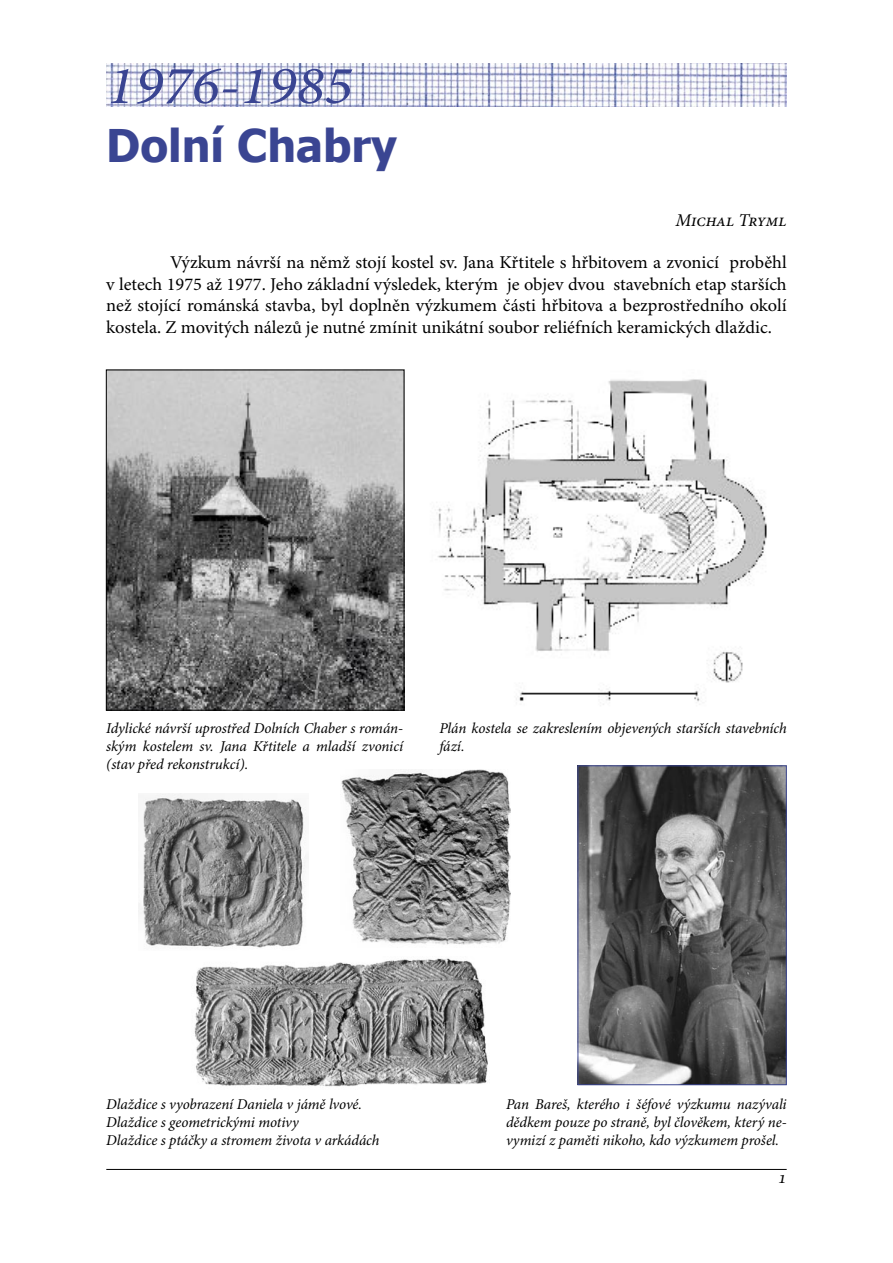
<style>
.page{position:relative;width:893px;height:1263px;background:#fff}
.page>*{position:absolute;margin:0;border:0;box-sizing:border-box;transform-origin:0 0}
.dekáda{font:italic 54px "Minion Pro";color:#3a4592;scale:1.1 1}
.nadpis{font:700 45px "Tahoma";color:#3a4592}
.odstavec{font:18px/21.6px "Minion Pro";color:#000;text-align:justify}
.záhlaví_vpravo{font:italic 18px "Minion Pro";letter-spacing:.06em;color:#000}
.popiska_k_obrázku{font:italic 15px/18px "Minion Pro";letter-spacing:-.005em;color:#000;text-align:justify}
</style>
<div class="page">
<hr style="left:106px;top:1169px;width:681px;height:1px;background:#000">
<img style="left:106px;top:64px;width:680px;height:42px">
<img style="left:437px;top:379px;width:330px;height:326px">
<img style="left:108px;top:372px;width:294px;height:336px">
<div style="left:106px;top:370px;width:298px;height:340px;border:1px solid #000"></div>
<img style="left:580px;top:767px;width:205px;height:316px">
<div style="left:578px;top:765px;width:209px;height:320px;border:1px solid #3a4592"></div>
<img style="left:194px;top:958px;width:294px;height:129px">
<img style="left:138px;top:794px;width:169px;height:154px">
<img style="left:341px;top:770px;width:169px;height:175px">
<p class="dekáda" style="left:106px;top:53px;width:226px">1976-1985</p>
<p class="nadpis" style="left:106px;top:114px;width:292px">Dolní Chabry</p>
<p class="záhlaví_vpravo" style="left:675px;top:209px;width:109px">Michal Tryml</p>
<p class="odstavec" style="left:106px;top:252px;width:682px;text-indent:64px">Výzkum návrší na němž stojí kostel sv. Jana Křtitele s hřbitovem a zvonicí proběhl v letech 1975 až 1977. Jeho základní výsledek, kterým je objev dvou stavebních etap starších než stojící románská stavba, byl doplněn výzkumem části hřbitova a bezprostředního okolí kostela. Z movitých nálezů je nutné zmínit unikátní soubor reliéfních keramických dlaždic.</p>
<p class="popiska_k_obrázku" style="left:106px;top:719px;width:298px">Idylické návrší uprostřed Dolních Chaber s román&shy;ským kostelem sv. Jana Křtitele a mladší zvonicí (stav před rekonstrukcí).</p>
<p class="popiska_k_obrázku" style="left:439px;top:719px;width:349px">Plán kostela se zakreslením objevených starších stavebních fází.</p>
<p class="popiska_k_obrázku" style="left:106px;top:1096px;width:257px">Dlaždice s vyobrazení Daniela v jámě lvové.</p>
<p class="popiska_k_obrázku" style="left:106px;top:1114px;width:194px">Dlaždice s geometrickými motivy</p>
<p class="popiska_k_obrázku" style="left:106px;top:1132px;width:275px">Dlaždice s ptáčky a stromem života v arkádách</p>
<p class="popiska_k_obrázku" style="left:506px;top:1096px;width:282px">Pan Bareš, kterého i šéfové výzkumu nazývali dědkem pouze po straně, byl člověkem, který ne&shy;vymizí z paměti nikoho, kdo výzkumem prošel.</p>
<p class="záhlaví_vpravo" style="left:778px;top:1166px;width:10px">1</p>
</div>
